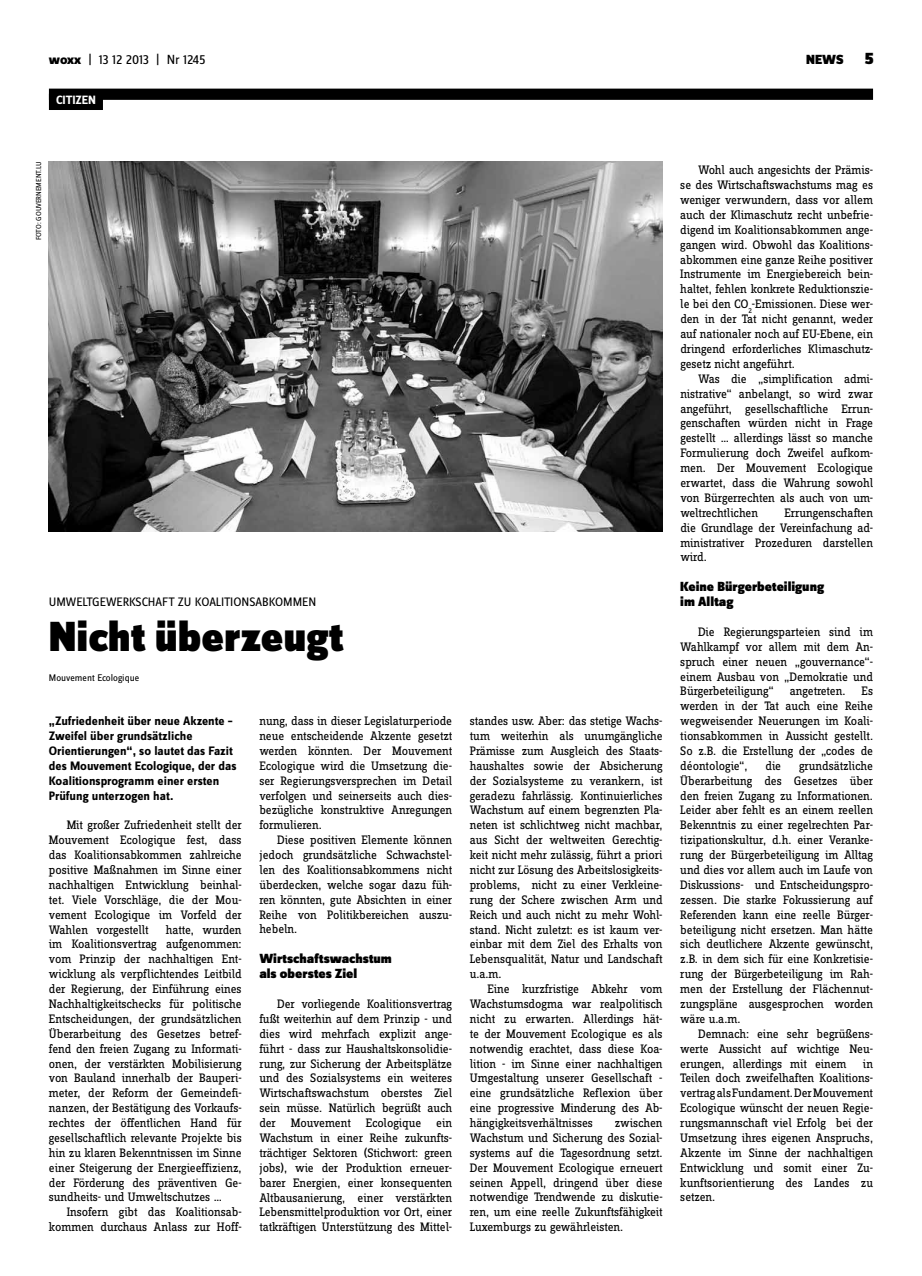
<style>
.page{position:relative;width:922px;height:1276px;background:#fff}
.page>*{position:absolute;margin:0;border:0;box-sizing:border-box;transform-origin:0 0}
.t1{font:900 43.75px "Zine Sans Dis";color:#000}
.t2{font:900 13.75px/14.9px "Zine Sans Dis";color:#000}
.t3{font:13.75px "Zine Sans Dis";letter-spacing:-.02em;color:#000}
.t4{font:12.75px/14.9px "Zine Slab Dis";letter-spacing:-.01em;color:#000;text-align:justify}
.t5{font:700 12.75px/14.9px "Zine Sans Dis";color:#000}
.t6{font:12.75px "Zine Sans Dis";color:#000}
.t7{font:700 12.5px "Zine Sans Dis";letter-spacing:-.01em;color:#fff}
.t8{font:10px "Zine Sans Dis";color:#000}
.t9{font:7.5px "Zine Sans Dis";letter-spacing:-.01em;color:#000}
.s1{font-weight:800}
.s2{font-size:17.5px}
</style>
<div class="page">
<div style="left:49px;top:89px;width:823px;height:11px;background:#000"></div>
<div style="left:49px;top:94px;width:54px;height:16px;background:#000"></div>
<img style="left:49px;top:162px;width:613px;height:369px">
<p class="t3" style="left:49px;top:53px;width:158px"><span class="s1">woxx</span> | 13 12 2013 | Nr 1245</p>
<p class="t2" style="left:806px;top:53px;width:69px">NEWS <span class="s2">5</span></p>
<p class="t7" style="left:56px;top:93px;width:41px">CITIZEN</p>
<p class="t9" style="left:35px;top:240px;width:80px;rotate:-90deg">FOTO: GOUVERNEMENT.LU</p>
<p class="t6" style="left:49px;top:595px;width:269px">UMWELTGEWERKSCHAFT ZU KOALITIONSABKOMMEN</p>
<h1 class="t1" style="left:49px;top:613px;width:296px">Nicht überzeugt</h1>
<p class="t8" style="left:49px;top:672px;width:92px">Mouvement Ecologique</p>
<p class="t5" style="left:49px;top:714px;width:189px">„Zufriedenheit über neue Akzente –<br>Zweifel über grundsätzliche<br>Orientierungen“, so lautet das Fazit des Mouvement Ecologique, der das<br>Koalitionsprogramm einer ersten<br>Prüfung unterzogen hat.</p>
<p class="t4" style="left:49px;top:818px;width:194px;text-indent:18px">Mit großer Zufriedenheit stellt der Mouvement Ecologique fest, dass das Koalitionsabkommen zahlreiche positive Maßnahmen im Sinne einer nachhaltigen Entwicklung beinhal&shy;tet. Viele Vorschläge, die der Mou&shy;vement Ecologique im Vorfeld der Wahlen vorgestellt</p>
<p class="t4" style="left:49px;top:922px;width:194px;text-indent:117px">hatte, wurden im Koalitionsvertrag aufgenommen: vom Prinzip der nachhaltigen Ent&shy;wicklung als verpflichtendes Leitbild der Regierung, der Einführung eines Nachhaltigkeitschecks für politische Entscheidungen, der grundsätzlichen Überarbeitung des Gesetzes betref&shy;fend den freien Zugang zu Informati&shy;onen, der verstärkten Mobilisierung von Bauland innerhalb der Bauperi&shy;meter, der Reform der Gemeindefi&shy;nanzen, der Bestätigung des Vorkaufs&shy;rechtes der öffentlichen Hand für gesellschaftlich relevante Projekte bis hin zu klaren Bekenntnissen im Sinne einer Steigerung der Energieeffizienz, der Förderung des präventiven Ge&shy;sundheits- und Umweltschutzes …</p>
<p class="t4" style="left:49px;top:1205px;width:194px;text-align:right">Insofern gibt das Koalitionsab&shy;kommen durchaus Anlass zur Hoff-</p>
<p class="t4" style="left:259px;top:714px;width:194px">nung, dass in dieser Legislaturperiode neue entscheidende Akzente gesetzt werden könnten. Der Mouvement Ecologique wird die Umsetzung die&shy;ser Regierungsversprechen im Detail verfolgen und seinerseits auch dies&shy;bezügliche konstruktive Anregungen formulieren.</p>
<p class="t4" style="left:259px;top:833px;width:194px;text-indent:18px">Diese positiven Elemente können jedoch grundsätzliche Schwachstel&shy;len des Koalitionsabkommens nicht überdecken, welche sogar dazu füh&shy;ren könnten, gute Absichten in einer Reihe von Politikbereichen auszu&shy;hebeln.</p>
<p class="t2" style="left:259px;top:952px;width:134px">Wirtschaftswachstum als oberstes Ziel</p>
<p class="t4" style="left:259px;top:997px;width:194px;text-indent:18px">Der vorliegende Koalitionsvertrag fußt weiterhin auf dem Prinzip - und dies wird mehrfach explizit ange&shy;führt - dass zur Haushaltskonsolidie&shy;rung, zur Sicherung der Arbeitsplätze und des Sozialsystems ein weiteres Wirtschaftswachstum oberstes Ziel sein müsse. Natürlich begrüßt auch der Mouvement Ecologique ein Wachstum in einer Reihe zukunfts&shy;trächtiger Sektoren (Stichwort: green jobs), wie der Produktion erneuer&shy;barer Energien, einer konsequenten Altbausanierung, einer verstärkten Lebensmittelproduktion vor Ort, einer tatkräftigen Unterstützung des Mittel-</p>
<p class="t4" style="left:469px;top:714px;width:194px">standes usw. Aber: das stetige Wachs&shy;tum weiterhin als unumgängliche Prämisse zum Ausgleich des Staats&shy;haushaltes sowie der Absicherung der Sozialsysteme zu verankern, ist geradezu fahrlässig. Kontinuierliches Wachstum auf einem begrenzten Pla&shy;neten ist schlichtweg nicht machbar, aus Sicht der weltweiten Gerechtig&shy;keit nicht mehr zulässig, führt a priori nicht zur Lösung des Arbeitslosigkeits&shy;problems, nicht zu einer Verkleine&shy;rung der Schere zwischen Arm und Reich und auch nicht zu mehr Wohl&shy;stand. Nicht zuletzt: es ist kaum ver&shy;einbar mit dem Ziel des Erhalts von Lebensqualität, Natur und Landschaft u.a.m.</p>
<p class="t4" style="left:469px;top:982px;width:194px;text-indent:18px">Eine kurzfristige Abkehr vom Wachstumsdogma war realpolitisch nicht zu erwarten. Allerdings hät&shy;te der Mouvement Ecologique es als notwendig erachtet, dass diese Koa&shy;lition - im Sinne einer nachhaltigen Umgestaltung unserer Gesellschaft - eine grundsätzliche Reflexion über eine progressive Minderung des Ab&shy;hängigkeitsverhältnisses</p>
<p class="t4" style="left:469px;top:1116px;width:194px;text-indent:145px">zwischen Wachstum und Sicherung des Sozial&shy;systems auf die Tagesordnung setzt.<br>Der Mouvement Ecologique erneuert seinen Appell, dringend über diese notwendige Trendwende zu diskutie&shy;ren, um eine reelle Zukunftsfähigkeit Luxemburgs zu gewährleisten.</p>
<p class="t4" style="left:680px;top:163px;width:194px;text-indent:18px">Wohl auch angesichts der Prämis&shy;se des Wirtschaftswachstums mag es weniger verwundern, dass vor allem auch der Klimaschutz recht unbefrie&shy;digend im Koalitionsabkommen ange&shy;gangen wird. Obwohl das Koalitions&shy;abkommen eine ganze Reihe positiver Instrumente im Energiebereich bein&shy;haltet, fehlen konkrete Reduktionszie&shy;le bei den CO<sub>2</sub>-Emissionen. Diese wer&shy;den in der Tat nicht genannt, weder auf nationaler noch auf EU-Ebene, ein dringend erforderliches Klimaschutz&shy;gesetz nicht angeführt.</p>
<p class="t4" style="left:680px;top:372px;width:194px;text-indent:18px">Was die „simplification admi&shy;nistrative“ anbelangt, so wird zwar angeführt, gesellschaftliche Errun&shy;genschaften würden nicht in Frage gestellt … allerdings lässt so manche Formulierung doch Zweifel aufkom&shy;men. Der Mouvement Ecologique erwartet, dass die Wahrung sowohl von Bürgerrechten als auch von um&shy;weltrechtlichen</p>
<p class="t4" style="left:680px;top:506px;width:194px;text-indent:104px">Errungenschaften die Grundlage der Vereinfachung ad&shy;ministrativer Prozeduren darstellen wird.</p>
<p class="t2" style="left:680px;top:580px;width:145px">Keine Bürgerbeteiligung im Alltag</p>
<p class="t4" style="left:680px;top:625px;width:194px;text-indent:18px">Die Regierungsparteien sind im Wahlkampf vor allem mit dem An&shy;spruch einer neuen „gouvernance“- einem Ausbau von „Demokratie und Bürgerbeteiligung“</p>
<p class="t4" style="left:680px;top:684px;width:194px;text-indent:181px">Es werden in der Tat auch eine Reihe wegweisender Neuerungen im Koali&shy;tionsabkommen in Aussicht gestellt.<br>So z.B. die Erstellung der „codes de déontologie“,</p>
<p class="t4" style="left:789px;top:684px;width:57px">angetreten.</p>
<p class="t4" style="left:680px;top:759px;width:194px;text-indent:119px">grundsätzliche Überarbeitung des Gesetzes über den freien Zugang zu Informationen.<br>Leider aber fehlt es an einem reellen Bekenntnis zu einer regelrechten Par&shy;tizipationskultur, d.h. einer Veranke&shy;rung der Bürgerbeteiligung im Alltag und dies vor allem auch im Laufe von Diskussions- und Entscheidungspro&shy;zessen. Die starke Fokussierung auf Referenden kann eine reelle Bürger&shy;beteiligung nicht ersetzen. Man hätte sich deutlichere Akzente gewünscht, z.B. in dem sich für eine Konkretisie&shy;rung der Bürgerbeteiligung im Rah&shy;men der Erstellung der Flächennut&shy;zungspläne ausgesprochen worden wäre u.a.m.</p>
<p class="t4" style="left:680px;top:1027px;width:194px;text-indent:18px">Demnach: eine sehr begrüßens&shy;werte Aussicht auf wichtige Neu&shy;erungen, allerdings mit einem</p>
<p class="t4" style="left:765px;top:759px;width:17px">die</p>
<p class="t4" style="left:680px;top:1056px;width:194px;text-indent:182px">in Teilen doch zweifelhaften Koalitions&shy;vertrag als Fundament. Der Mouvement Ecologique wünscht der neuen Regie&shy;rungsmannschaft viel Erfolg bei der Umsetzung ihres eigenen Anspruchs, Akzente im Sinne der nachhaltigen Entwicklung und somit einer Zu&shy;kunftsorientierung des Landes zu setzen.</p>
</div>
